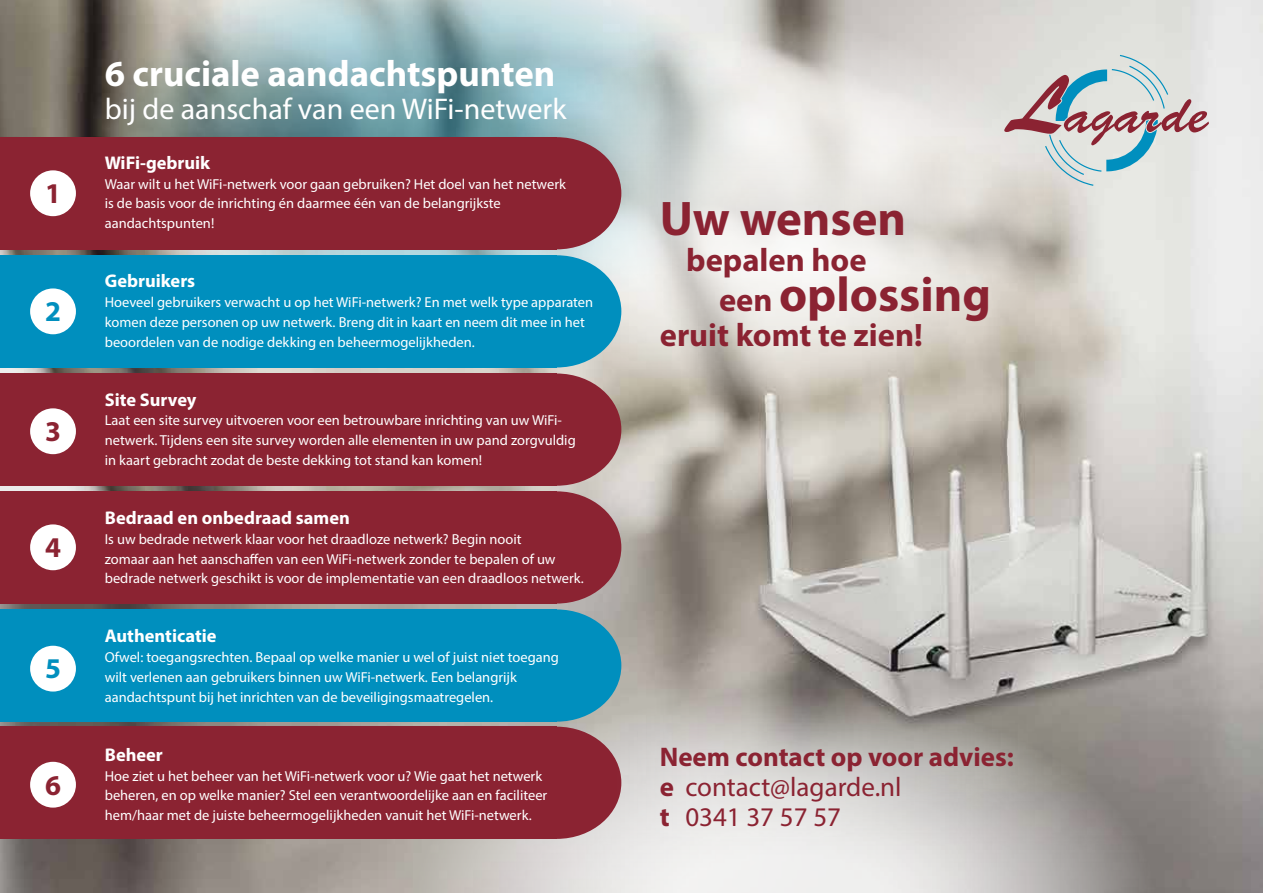
<style>
.page{position:relative;width:1263px;height:893px;background:#fff}
.page>*{position:absolute;margin:0;border:0;box-sizing:border-box;transform-origin:0 0}
.t1{font:700 48.9px "Myriad Pro";color:#8b2332}
.t2{font:700 36.75px "Myriad Pro";color:#fff}
.t3{font:700 32.55px "Myriad Pro";color:#8b2332}
.t4{font:30px "Myriad Pro";color:#fff}
.t5{font:700 28.8px "Myriad Pro";color:#8b2332}
.t6{font:700 28.8px "Myriad Pro";color:#008fbe}
.t7{font:27px/30px "Myriad Pro";color:#8b2332}
.t8{font:700 18.45px "Myriad Pro";color:#fff}
.t9{font:14.4px/19.8px "Myriad Pro";color:#fff}
.s1{font-size:32.55px}
.s2{font-weight:700}
</style>
<div class="page">
<img style="left:0;top:0;width:1263px;height:893px">
<svg style="left:105px;top:0;width:652px;height:255px;background:#96aeb0"></svg>
<svg style="left:415px;top:691px;width:740px;height:202px;background:#b4b0ac"></svg>
<svg style="left:491px;top:21px;width:573px;height:382px;background:#dadad6"></svg>
<div style="left:0;top:137px;width:557px;height:112px;background:#8b2332"></div>
<div style="left:492px;top:137px;width:129px;height:112px;background:#8b2332;border-radius:50%"></div>
<div style="left:0;top:255px;width:557px;height:112px;background:#008fbe"></div>
<div style="left:492px;top:255px;width:129px;height:112px;background:#008fbe;border-radius:50%"></div>
<div style="left:0;top:373px;width:557px;height:113px;background:#8b2332"></div>
<div style="left:492px;top:373px;width:129px;height:113px;background:#8b2332;border-radius:50%"></div>
<div style="left:0;top:491px;width:557px;height:112px;background:#8b2332"></div>
<div style="left:492px;top:491px;width:129px;height:112px;background:#8b2332;border-radius:50%"></div>
<div style="left:0;top:727px;width:557px;height:112px;background:#8b2332"></div>
<div style="left:492px;top:727px;width:129px;height:112px;background:#8b2332;border-radius:50%"></div>
<div style="left:0;top:609px;width:557px;height:113px;background:#008fbe"></div>
<div style="left:492px;top:609px;width:129px;height:113px;background:#008fbe;border-radius:50%"></div>
<svg style="left:1004px;top:55px;width:205px;height:131px;background:#c8c8c9"></svg>
<div style="left:30px;top:170px;width:46px;height:46px;background:#fff;border-radius:50%"></div>
<div style="left:30px;top:408px;width:46px;height:46px;background:#fff;border-radius:50%"></div>
<div style="left:30px;top:646px;width:46px;height:45px;background:#fff;border-radius:50%"></div>
<div style="left:30px;top:288px;width:46px;height:46px;background:#fff;border-radius:50%"></div>
<div style="left:30px;top:524px;width:46px;height:46px;background:#fff;border-radius:50%"></div>
<div style="left:30px;top:762px;width:46px;height:46px;background:#fff;border-radius:50%"></div>
<svg style="left:615px;top:703px;width:439px;height:168px;background:#c9c6c3"></svg>
<h3 class="t5" style="left:45px;top:175px;width:17px">1</h3>
<h3 class="t6" style="left:45px;top:293px;width:17px">2</h3>
<h3 class="t5" style="left:45px;top:413px;width:17px">3</h3>
<h3 class="t5" style="left:45px;top:529px;width:17px">4</h3>
<h3 class="t6" style="left:45px;top:650px;width:17px">5</h3>
<h3 class="t5" style="left:45px;top:766px;width:17px">6</h3>
<h2 class="t2" style="left:105px;top:50px;width:452px">6 cruciale aandachtspunten</h2>
<h3 class="t4" style="left:105px;top:91px;width:463px">bij de aanschaf van een WiFi-netwerk</h3>
<p class="t8" style="left:105px;top:151px;width:107px">WiFi-gebruik</p>
<p class="t9" style="left:105px;top:174px;width:463px">Waar wilt u het WiFi-netwerk voor gaan gebruiken? Het doel van het netwerk is de basis voor de inrichting én daarmee één van de belangrijkste aandachtspunten!</p>
<p class="t8" style="left:105px;top:269px;width:92px">Gebruikers</p>
<p class="t9" style="left:105px;top:292px;width:490px">Hoeveel gebruikers verwacht u op het WiFi-netwerk? En met welk type apparaten komen deze personen op uw netwerk. Breng dit in kaart en neem dit mee in het beoordelen van de nodige dekking en beheermogelijkheden.</p>
<p class="t8" style="left:105px;top:387px;width:93px">Site Survey</p>
<p class="t9" style="left:105px;top:410px;width:472px">Laat een site survey uitvoeren voor een betrouwbare inrichting van uw WiFi&shy;netwerk. Tijdens een site survey worden alle elementen in uw pand zorgvuldig in kaart gebracht zodat de beste dekking tot stand kan komen!</p>
<p class="t8" style="left:105px;top:506px;width:247px">Bedraad en onbedraad samen</p>
<p class="t9" style="left:105px;top:529px;width:481px">Is uw bedrade netwerk klaar voor het draadloze netwerk? Begin nooit<br>zomaar aan het aanschaffen van een WiFi-netwerk zonder te bepalen of uw bedrade netwerk geschikt is voor de implementatie van een draadloos netwerk.</p>
<p class="t8" style="left:105px;top:624px;width:113px">Authenticatie</p>
<p class="t9" style="left:105px;top:647px;width:456px">Ofwel: toegangsrechten. Bepaal op welke manier u wel of juist niet toegang wilt verlenen aan gebruikers binnen uw WiFi-netwerk. Een belangrijk aandachtspunt bij het inrichten van de beveiligingsmaatregelen.</p>
<p class="t8" style="left:105px;top:742px;width:60px">Beheer</p>
<p class="t9" style="left:105px;top:765px;width:444px">Hoe ziet u het beheer van het WiFi-netwerk voor u? Wie gaat het netwerk beheren, en op welke manier? Stel een verantwoordelijke aan en faciliteer hem/haar met de juiste beheermogelijkheden vanuit het WiFi-netwerk.</p>
<h1 class="t1" style="left:660px;top:187px;width:248px">Uw wensen</h1>
<h3 class="t3" style="left:686px;top:239px;width:182px">bepalen hoe</h3>
<h1 class="t1" style="left:719px;top:263px;width:273px"><span class="s1">een</span> oplossing</h1>
<h3 class="t3" style="left:660px;top:314px;width:264px">eruit komt te zien!</h3>
<h3 class="t7" style="left:660px;top:741px;width:356px"><span class="s2">Neem contact op voor advies: e</span> contact@lagarde.nl<br><span class="s2">t</span> 0341 37 57 57</h3>
</div>
